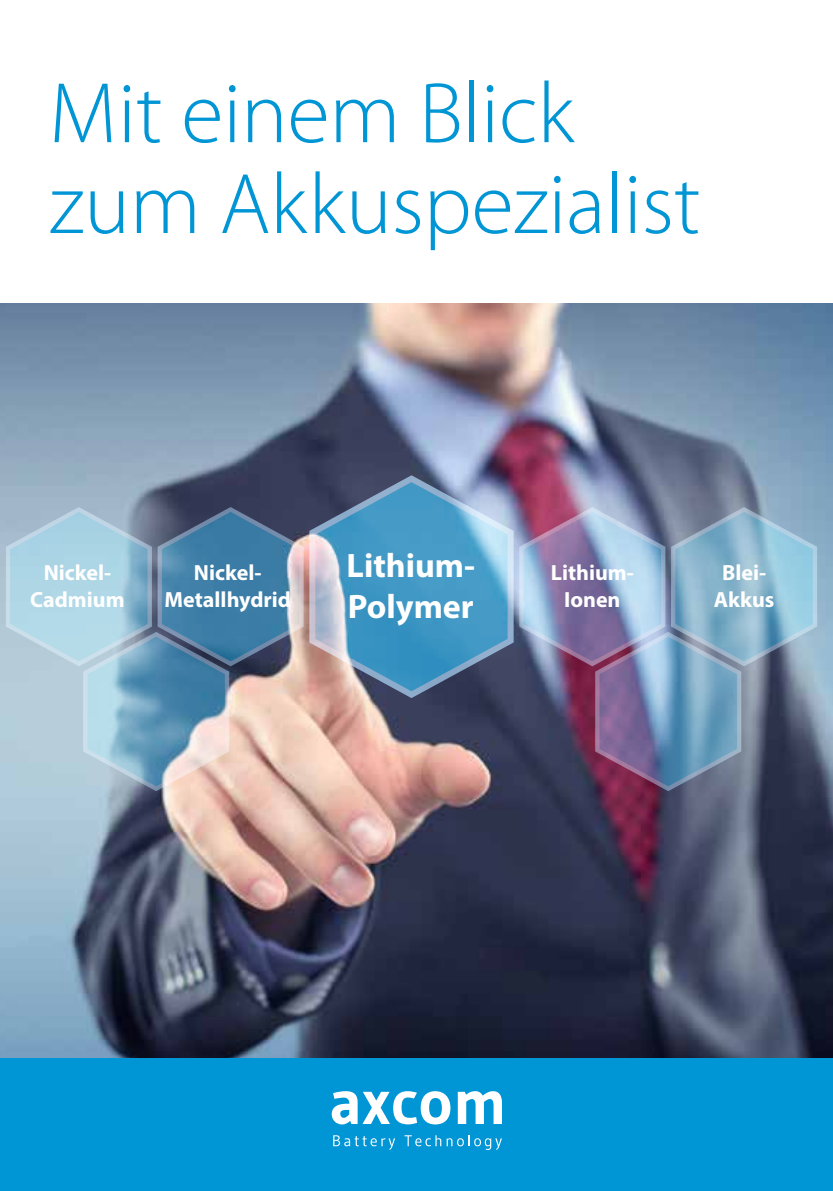
<style>
.page{position:relative;width:833px;height:1191px;background:#fff}
.page>*{position:absolute;margin:0;border:0;box-sizing:border-box;transform-origin:0 0}
.t1{font:300 86.6px/90.8px "Myriad Pro";color:#0095d5}
.t2{font:700 34px/40.8px "Myriad Pro";color:#fff}
.t3{font:700 22px/26.4px "Myriad Pro";color:#fff;text-align:center}
</style>
<div class="page">
<div style="left:0;top:1057px;width:832px;height:134px;background:#0095d5"></div>
<svg style="left:331px;top:1091px;width:119px;height:33px"></svg>
<svg style="left:457px;top:1091px;width:44px;height:33px"></svg>
<svg style="left:333px;top:1135px;width:62px;height:15px"></svg>
<svg style="left:404px;top:1135px;width:97px;height:15px"></svg>
<img style="left:0;top:304px;width:832px;height:753px">
<div style="left:307px;top:474px;width:216px;height:234px;background:#000;opacity:.52"></div>
<svg style="left:304px;top:472px;width:212px;height:229px;background:#5f92b5"></svg>
<div style="left:668px;top:505px;width:159px;height:171px;background:#000;opacity:.52"></div>
<div style="left:592px;top:630px;width:159px;height:171px;background:#000;opacity:.52"></div>
<img style="left:515px;top:504px;width:303px;height:289px">
<div style="left:81px;top:630px;width:158px;height:171px;background:#000;opacity:.52"></div>
<div style="left:155px;top:505px;width:159px;height:171px;background:#000;opacity:.52"></div>
<svg style="left:2px;top:504px;width:304px;height:289px;background:#91adbf"></svg>
<h1 class="t1" style="left:49px;top:69px;width:652px">Mit einem Blick zum Akkuspezialist</h1>
<h2 class="t2" style="left:346px;top:544px;width:130px">Lithium-<br>Polymer</h2>
<p class="t3" style="left:30px;top:559px;width:96px">Nickel-<br>Cadmium</p>
<p class="t3" style="left:713px;top:559px;width:62px">Blei-<br>Akkus</p>
<p class="t3" style="left:164px;top:559px;width:128px">Nickel-<br>Metallhydrid</p>
<p class="t3" style="left:550px;top:559px;width:85px">Lithium-<br>Ionen</p>
</div>
